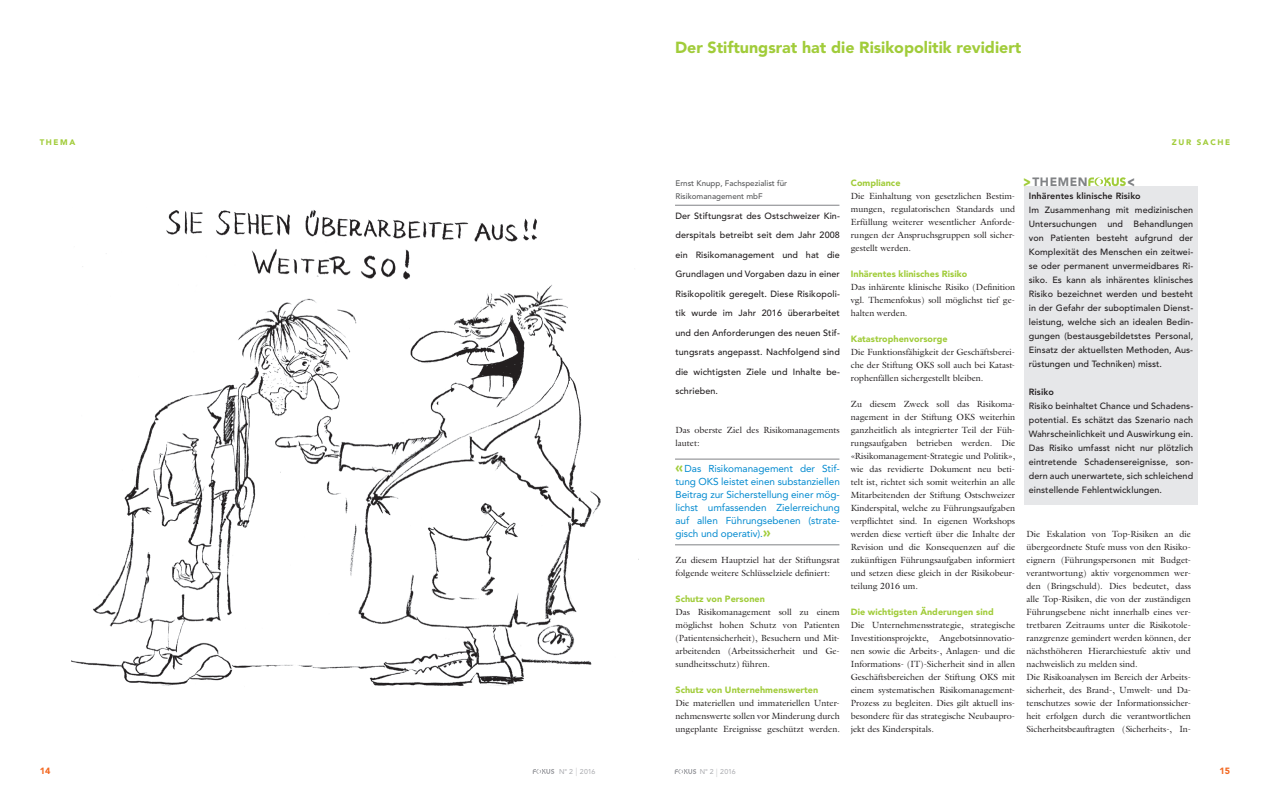
<style>
.page{position:relative;width:1270px;height:794px;background:#fff}
.page>*{position:absolute;margin:0;border:0;box-sizing:border-box;transform-origin:0 0}
.t1{font:900 16px "Avenir LT Std";color:#a1cc3a}
.t2{font:900 15.6px "Avenir LT Std";color:#808285;scale:.77 1}
.t3{font:900 12px "Avenir LT Std";letter-spacing:.05em;color:#808285}
.t4{font:10px/13px "Avenir LT Std";letter-spacing:-.005em;color:#0089cf;text-align:justify}
.t5{font:9px/13px "Galliard Pro";color:#231f20;text-align:justify}
.t6{font:500 9px/14px "Avenir LT Std";letter-spacing:.01em;color:#231f20;text-align:justify}
.t7{font:900 9px "Avenir LT Std";letter-spacing:.005em;color:#a1cc3a}
.t8{font:800 9px "Avenir LT Std";letter-spacing:.01em;color:#231f20}
.t9{font:900 9px "Avenir LT Std";color:#f36821}
.t10{font:500 8px/13px "Avenir LT Std";color:#57585a}
.t11{font:900 8px "Avenir LT Std";letter-spacing:.2em;color:#a1cc3a}
.t12{font:7px "Avenir LT Std";letter-spacing:-.03em;color:#a8a9ad}
.s1{font-weight:900;font-size:14px;color:#a1cc3a}
.s2{font-size:15.6px;color:#a1cc3a}
.s3{font-weight:300;font-size:8.4px}
</style>
<div class="page">
<svg style="left:675px;top:769px;width:21px;height:5px"></svg>
<svg style="left:533px;top:769px;width:21px;height:5px"></svg>
<img style="left:71px;top:210px;width:568px;height:476px">
<hr style="left:675px;top:205px;width:164px;height:1px;background:#808285">
<hr style="left:675px;top:459px;width:164px;height:1px;background:#808285">
<hr style="left:675px;top:544px;width:164px;height:1px;background:#808285">
<div style="left:1024px;top:186px;width:173px;height:318px;background:#e6e7e9"></div>
<svg style="left:1088px;top:177px;width:38px;height:9px"></svg>
<h1 class="t1" style="left:675px;top:37px;width:348px">Der Stiftungsrat hat die Risikopolitik revidiert</h1>
<p class="t11" style="left:40px;top:137px;width:37px">THEMA</p>
<p class="t11" style="left:1172px;top:137px;width:60px">ZUR SACHE</p>
<p class="t10" style="left:675px;top:177px;width:113px">Ernst Knupp, Fachspezialist für<br>Risikomanagement mbF</p>
<p class="t6" style="left:675px;top:206px;width:166px;line-height:19.5px">Der Stiftungsrat des Ostschweizer Kin&shy;derspitals betreibt seit dem Jahr 2008 ein Risikomanagement und hat die Grundlagen und Vorgaben dazu in einer Risikopolitik geregelt. Diese Risikopoli&shy;tik wurde im Jahr 2016 überarbeitet und den Anforderungen des neuen Stif&shy;tungsrats angepasst. Nachfolgend sind die wichtigsten Ziele und Inhalte be&shy;schrieben.</p>
<p class="t5" style="left:675px;top:423px;width:166px">Das oberste Ziel des Risikomanagements lautet:</p>
<p class="t4" style="left:675px;top:462px;width:166px"><span class="s1">«</span> Das Risikomanagement der Stif&shy;tung OKS leistet einen substanziellen Beitrag zur Sicherstellung einer mög&shy;lichst umfassenden Zielerreichung auf allen Führungsebenen (strate&shy;gisch und operativ).<span class="s1">»</span></p>
<p class="t5" style="left:675px;top:553px;width:166px">Zu diesem Hauptziel hat der Stiftungsrat folgende weitere Schlüsselziele definiert:</p>
<p class="t7" style="left:675px;top:593px;width:91px">Schutz von Personen</p>
<p class="t5" style="left:675px;top:605px;width:166px">Das Risikomanagement soll zu einem möglichst hohen Schutz von Patienten (Patientensicherheit), Besuchern und Mit&shy;arbeitenden (Arbeitssicherheit und Ge&shy;sundheitsschutz) führen.</p>
<p class="t7" style="left:675px;top:684px;width:144px">Schutz von Unternehmenswerten</p>
<p class="t5" style="left:675px;top:696px;width:166px">Die materiellen und immateriellen Unter&shy;nehmenswerte sollen vor Minderung durch ungeplante Ereignisse geschützt werden.</p>
<h3 class="t3" style="left:1023px;top:174px;width:66px"><span class="s2">&gt;</span>THEMEN</h3>
<h2 class="t2" style="left:1127px;top:172px;width:12px">&lt;</h2>
<p class="t7" style="left:851px;top:177px;width:51px">Compliance</p>
<p class="t5" style="left:851px;top:189px;width:166px">Die Einhaltung von gesetzlichen Bestim&shy;mungen, regulatorischen Standards und Erfüllung weiterer wesentlicher Anforde&shy;rungen der Anspruchsgruppen soll sicher&shy;gestellt werden.</p>
<p class="t7" style="left:851px;top:268px;width:118px">Inhärentes klinisches Risiko</p>
<p class="t5" style="left:851px;top:280px;width:166px">Das inhärente klinische Risiko (Definition vgl. Themenfokus) soll möglichst tief ge&shy;halten werden.</p>
<p class="t7" style="left:851px;top:333px;width:98px">Katastrophenvorsorge</p>
<p class="t5" style="left:851px;top:345px;width:166px">Die Funktionsfähigkeit der Geschäftsberei&shy;che der Stiftung OKS soll auch bei Katast&shy;rophenfällen sichergestellt bleiben.</p>
<p class="t5" style="left:851px;top:397px;width:166px">Zu diesem Zweck soll das Risikoma&shy;nagement in der Stiftung OKS weiterhin ganzheitlich als integrierter Teil der Füh&shy;rungsaufgaben betrieben werden. Die «Risikomanagement-Strategie und Politik», wie das revidierte Dokument neu beti&shy;telt ist, richtet sich somit weiterhin an alle Mitarbeitenden der Stiftung Ostschweizer Kinderspital, welche zu Führungsaufgaben verpflichtet sind. In eigenen Workshops werden diese vertieft über die Inhalte der Revision und die Konsequenzen auf die zukünftigen Führungsaufgaben informiert und setzen diese gleich in der Risikobeur&shy;teilung 2016 um.</p>
<p class="t7" style="left:851px;top:606px;width:144px">Die wichtigsten Änderungen sind</p>
<p class="t5" style="left:851px;top:618px;width:166px">Die Unternehmensstrategie, strategische Investitionsprojekte, Angebotsinnovatio&shy;nen sowie die Arbeits-, Anlagen- und die Informations- (IT)-Sicherheit sind in allen Geschäftsbereichen der Stiftung OKS mit einem systematischen Risikomanagement-Prozess zu begleiten. Dies gilt aktuell ins&shy;besondere für das strategische Neubaupro&shy;jekt des Kinderspitals.</p>
<p class="t8" style="left:1029px;top:190px;width:114px">Inhärentes klinische Risiko</p>
<p class="t6" style="left:1029px;top:203px;width:166px">Im Zusammenhang mit medizinischen Untersuchungen und Behandlungen von Patienten besteht aufgrund der Komplexität des Menschen ein zeitwei&shy;se oder permanent unvermeidbares Ri&shy;siko. Es kann als inhärentes klinisches Risiko bezeichnet werden und besteht in der Gefahr der suboptimalen Dienst&shy;leistung, welche sich an idealen Bedin&shy;gungen (bestausgebildetstes Personal, Einsatz der aktuellsten Methoden, Aus&shy;rüstungen und Techniken) misst.</p>
<p class="t8" style="left:1029px;top:386px;width:27px">Risiko</p>
<p class="t6" style="left:1029px;top:399px;width:166px">Risiko beinhaltet Chance und Schadens&shy;potential. Es schätzt das Szenario nach Wahrscheinlichkeit und Auswirkung ein.<br>Das Risiko umfasst nicht nur plötzlich eintretende Schadensereignisse, son&shy;dern auch unerwartete, sich schleichend einstellende Fehlentwicklungen.</p>
<p class="t5" style="left:1026px;top:527px;width:166px;text-align:left">Die Eskalation von Top-Risiken an die übergeordnete Stufe muss von den Risiko&shy;eignern (Führungspersonen mit Budget&shy;verantwortung) aktiv vorgenommen wer&shy;den (Bringschuld). Dies bedeutet, dass alle Top-Risiken, die von der zuständigen Führungsebene nicht innerhalb eines ver&shy;tretbaren Zeitraums unter die Risikotole&shy;ranzgrenze gemindert werden können, der nächsthöheren Hierarchiestufe aktiv und nachweislich zu melden sind.<br>Die Risikoanalysen im Bereich der Arbeits&shy;sicherheit, des Brand-, Umwelt- und Da&shy;tenschutzes sowie der Informationssicher&shy;heit erfolgen durch die verantwortlichen Sicherheitsbeauftragten (Sicherheits-, In-</p>
<p class="t9" style="left:40px;top:765px;width:12px">14</p>
<p class="t12" style="left:559px;top:767px;width:38px">N° 2 <span class="s3">|</span> 2016</p>
<p class="t12" style="left:700px;top:767px;width:37px">N° 2 <span class="s3">|</span> 2016</p>
<p class="t9" style="left:1220px;top:765px;width:12px">15</p>
</div>
